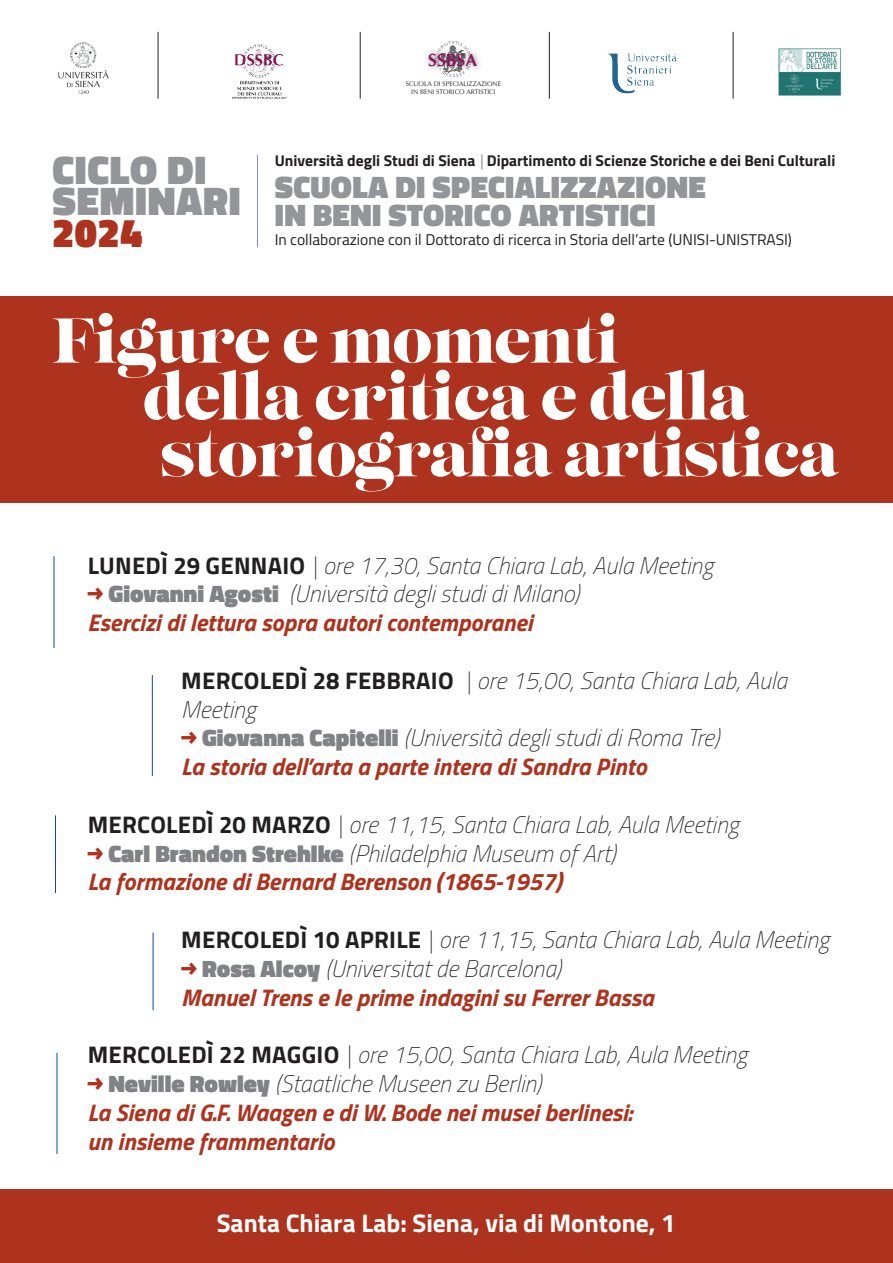
<style>
.page{position:relative;width:893px;height:1263px;background:#fff}
.page>*{position:absolute;margin:0;border:0;box-sizing:border-box;transform-origin:0 0}
.t1{font:63px/56.8px "Lust";letter-spacing:-.01em;color:#fff}
.t2{font:900 40.5px/31.5px "Titillium Web";letter-spacing:.02em;color:#939598}
.t3{font:900 40.5px "Titillium Web";color:#ae331e}
.t4{font:900 31.5px/28.5px "Titillium Web";letter-spacing:.01em;color:#939598}
.t5{font:700 25.5px "Titillium Web";color:#fff}
.t6{font:italic 700 24px/28.8px "Titillium Web";color:#ae331e}
.t7{font:italic 200 24px/28.8px "Titillium Web";color:#231f20}
.t8{font:700 17.7px "Optima";color:#89195d}
.t9{font:700 15.6px "Titillium Web";color:#231f20}
.t10{font:15.6px "Titillium Web";color:#231f20}
.t11{font:6.6px/7.9px "Optima";color:#231f20;text-align:center}
.s1{font-weight:200;font-style:italic}
.s2{font-weight:700;font-style:normal}
.s3{font-family:"Facit";font-style:normal}
.s4{font-weight:900;font-style:normal;color:#808285}
.s5{font-weight:200;color:#231f20}
</style>
<div class="page">
<div style="left:0;top:296px;width:893px;height:207px;background:#ae331e"></div>
<div style="left:0;top:1190px;width:893px;height:73px;background:#ae331e"></div>
<hr style="left:54px;top:556px;width:1px;height:92px;background:#124c90">
<hr style="left:152px;top:675px;width:1px;height:101px;background:#124c90">
<hr style="left:55px;top:815px;width:1px;height:78px;background:#124c90">
<hr style="left:153px;top:932px;width:1px;height:78px;background:#124c90">
<hr style="left:57px;top:1053px;width:1px;height:101px;background:#124c90">
<hr style="left:257px;top:155px;width:1px;height:92px;background:#868fbc">
<svg style="left:446px;top:41px;width:14px;height:2px"></svg>
<img style="left:427px;top:43px;width:53px;height:35px">
<img style="left:607px;top:53px;width:70px;height:41px">
<img style="left:58px;top:42px;width:51px;height:52px">
<hr style="left:158px;top:32px;width:1px;height:67px;background:#231f20">
<hr style="left:360px;top:32px;width:1px;height:67px;background:#231f20">
<hr style="left:549px;top:32px;width:1px;height:67px;background:#231f20">
<hr style="left:733px;top:32px;width:1px;height:67px;background:#231f20">
<img style="left:778px;top:48px;width:63px;height:48px">
<img style="left:232px;top:44px;width:55px;height:55px">
<p class="t8" style="left:428px;top:50px;width:51px">SSBSA</p>
<h2 class="t2" style="left:52px;top:154px;width:190px">CICLO DI<br>SEMINARI</h2>
<h2 class="t3" style="left:52px;top:203px;width:92px">2024</h2>
<p class="t11" style="left:406px;top:80px;width:97px">SCUOLA DI SPECIALIZZAZIONE<br>IN BENI STORICO ARTISTICI</p>
<p class="t9" style="left:275px;top:148px;width:562px">Università degli Studi di Siena <span class="s1">|</span> Dipartimento di Scienze Storiche e dei Beni Culturali</p>
<h3 class="t4" style="left:275px;top:173px;width:432px">SCUOLA DI SPECIALIZZAZIONE<br>IN BENI STORICO ARTISTICI</h3>
<p class="t10" style="left:275px;top:228px;width:519px">In collaborazione con il Dottorato di ricerca in Storia dell’arte (UNISI-UNISTRASI)</p>
<h1 class="t1" style="left:143px;top:315px;width:698px;text-indent:-90px">Figure e momenti<br>della critica e della storiografia artistica</h1>
<p class="t7" style="left:88px;top:550px;width:627px"><span class="s2">LUNEDÌ 29 GENNAIO</span> | ore 17,30, Santa Chiara Lab, Aula Meeting</p>
<p class="t6" style="left:88px;top:578px;width:493px"><span class="s3">→</span> <span class="s4">Giovanni Agosti</span> <span class="s5">(Università degli studi di Milano)<br></span>Esercizi di lettura sopra autori contemporanei</p>
<p class="t7" style="left:181px;top:665px;width:607px"><span class="s2">MERCOLEDÌ 28 FEBBRAIO</span> | ore 15,00, Santa Chiara Lab, Aula<br>Meeting</p>
<p class="t6" style="left:181px;top:722px;width:540px"><span class="s3">→</span> <span class="s4">Giovanna Capitelli</span> <span class="s5">(Università degli studi di Roma Tre)<br></span>La storia dell’arta a parte intera di Sandra Pinto</p>
<p class="t7" style="left:88px;top:809px;width:652px"><span class="s2">MERCOLEDÌ 20 MARZO</span> | ore 11,15, Santa Chiara Lab, Aula Meeting</p>
<p class="t6" style="left:88px;top:837px;width:530px"><span class="s3">→</span> <span class="s4">Carl Brandon Strehlke</span> <span class="s5">(Philadelphia Museum of Art)<br></span>La formazione di Bernard Berenson (1865-1957)</p>
<p class="t7" style="left:181px;top:924px;width:649px"><span class="s2">MERCOLEDÌ 10 APRILE</span> | ore 11,15, Santa Chiara Lab, Aula Meeting</p>
<p class="t6" style="left:181px;top:952px;width:474px"><span class="s3">→</span> <span class="s4">Rosa Alcoy</span> <span class="s5">(Universitat de Barcelona)<br></span>Manuel Trens e le prime indagini su Ferrer Bassa</p>
<p class="t7" style="left:88px;top:1039px;width:661px"><span class="s2">MERCOLEDÌ 22 MAGGIO</span> | ore 15,00, Santa Chiara Lab, Aula Meeting</p>
<p class="t6" style="left:88px;top:1068px;width:546px"><span class="s3">→</span> <span class="s4">Neville Rowley</span> <span class="s5">(Staatliche Museen zu Berlin)<br></span>La Siena di G.F. Waagen e di W. Bode nei musei berlinesi: un insieme frammentario</p>
<p class="t5" style="left:217px;top:1204px;width:460px">Santa Chiara Lab: Siena, via di Montone, 1</p>
</div>
